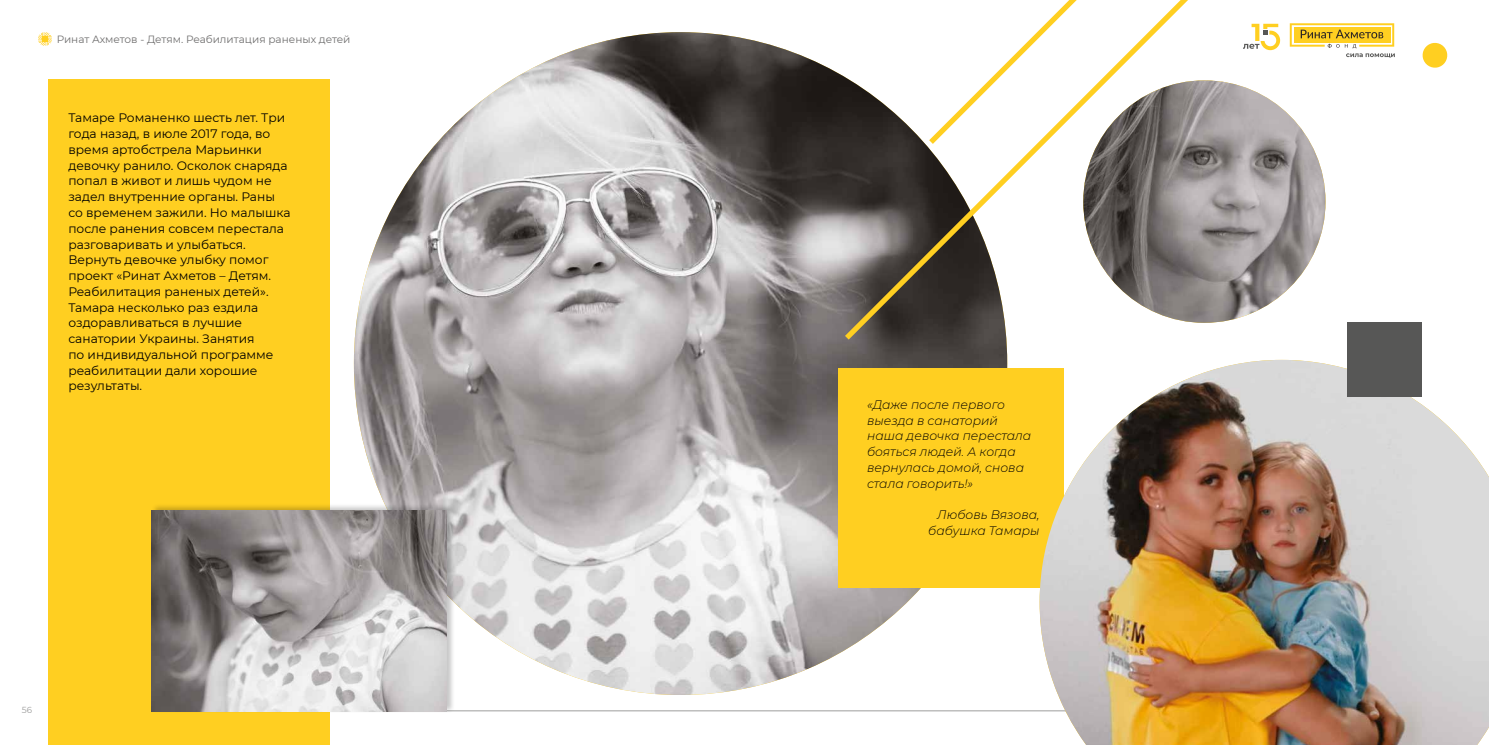
<style>
.page{position:relative;width:1489px;height:745px;background:#fff}
.page>*{position:absolute;margin:0;border:0;box-sizing:border-box;transform-origin:0 0}
.t1{font:12.25px/15.8px "Montserrat";color:#000}
.t2{font:italic 300 12.25px/15.8px "Montserrat";color:#000}
.t3{font:10.5px "Montserrat";color:#706f6f}
.t4{font:8.75px "Montserrat";color:#9d9d9c}
</style>
<div class="page">
<svg style="left:1422px;top:42px;width:26px;height:26px"></svg>
<hr style="left:80px;top:710px;width:1314px;height:1px;background:#9d9d9c">
<svg style="left:38px;top:32px;width:14px;height:14px"></svg>
<div style="left:41px;top:36px;width:7px;height:6px;background:#ffcf21;border-radius:50%"></div>
<img style="left:354px;top:32px;width:653px;height:662px">
<div style="left:48px;top:79px;width:282px;height:665px;background:#ffcf21"></div>
<div style="left:151px;top:503px;width:304px;height:210px;background:#000;opacity:.22"></div>
<img style="left:152px;top:510px;width:294px;height:200px">
<svg style="left:839px;top:0;width:554px;height:345px"></svg>
<div style="left:838px;top:367px;width:225px;height:220px;background:#ffcf21"></div>
<img style="left:1039px;top:359px;width:449px;height:385px">
<img style="left:1083px;top:80px;width:242px;height:242px;border-radius:121px">
<div style="left:1347px;top:322px;width:74px;height:74px;background:#575756"></div>
<p class="t3" style="left:57px;top:32px;width:295px">Ринат Ахметов - Детям. Реабилитация раненых детей</p>
<p class="t1" style="left:68px;top:110px;width:224px">Тамаре Романенко шесть лет. Три года назад, в июле 2017 года, во время артобстрела Марьинки девочку ранило. Осколок снаряда попал в живот и лишь чудом не задел внутренние органы. Раны со временем зажили. Но малышка после ранения совсем перестала разговаривать и улыбаться.<br>Вернуть девочке улыбку помог проект «Ринат Ахметов – Детям.<br>Реабилитация раненых детей».<br>Тамара несколько раз ездила оздоравливаться в лучшие санатории Украины. Занятия<br>по индивидуальной программе реабилитации дали хорошие результаты.</p>
<p class="t4" style="left:22px;top:703px;width:12px">56</p>
<p class="t2" style="left:867px;top:396px;width:166px">«Даже после первого выезда в санаторий наша девочка перестала бояться людей. А когда вернулась домой, снова стала говорить!»</p>
<p class="t2" style="left:928px;top:506px;width:113px;text-align:right">Любовь Вязова, бабушка Тамары</p>
</div>
